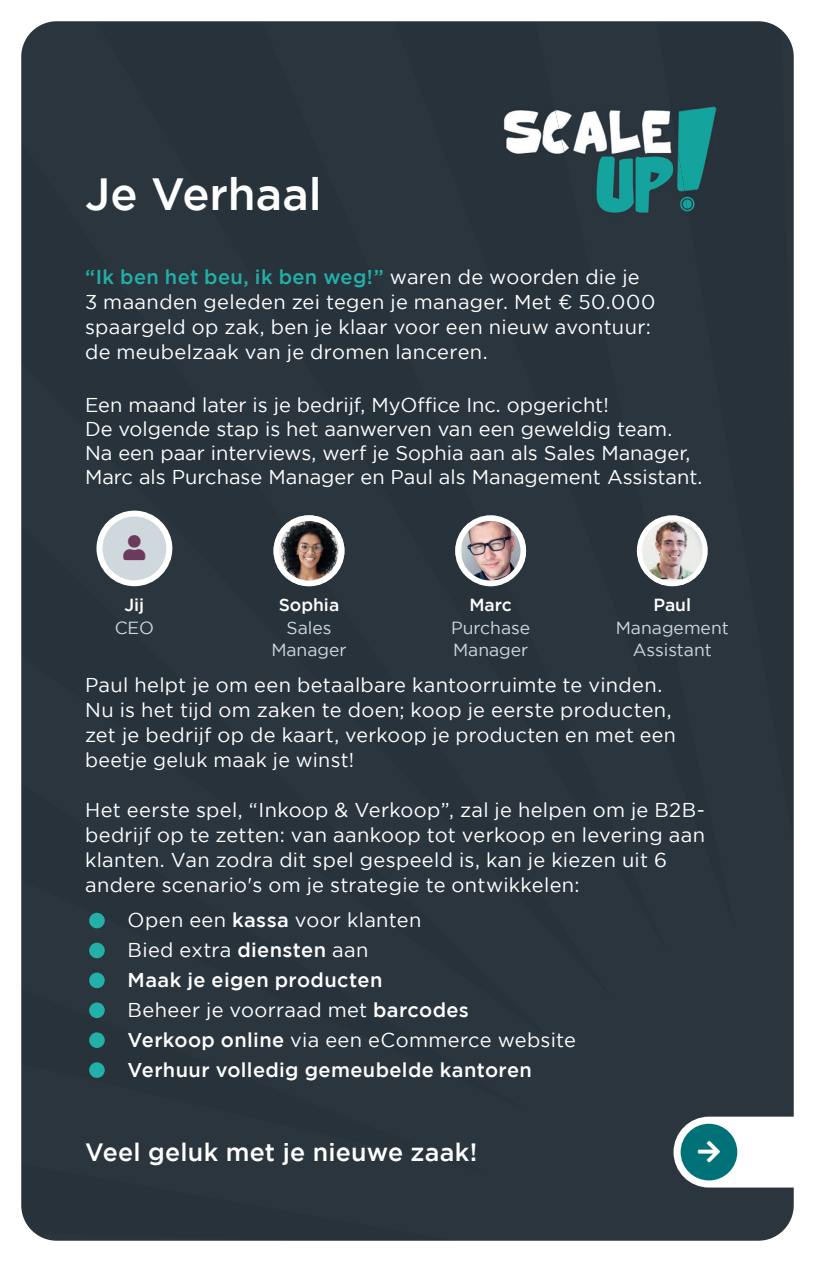
<style>
.page{position:relative;width:815px;height:1262px;background:#fff}
.page>*{position:absolute;margin:0;border:0;box-sizing:border-box;transform-origin:0 0}
.t1{font:500 45px "Gotham";color:#fff}
.t2{font:500 25px "Gotham";letter-spacing:.01em;color:#fff}
.t3{font:20px/25px "Gotham";letter-spacing:.015em;color:#fff}
.t4{font:500 20px/30px "Gotham";letter-spacing:.02em;color:#fff}
.t5{font:17.5px/22.5px "Gotham";color:#cfd8dd;text-align:center}
.t6{font:500 17.5px "Gotham";color:#fff}
.s1{font-weight:500;color:#22b0a9}
.s2{font-weight:400}
</style>
<div class="page">
<div style="left:21px;top:21px;width:773px;height:1220px;background:#2b353e"></div>
<svg style="left:123px;top:535px;width:22px;height:25px"></svg>
<svg style="left:673px;top:1116px;width:121px;height:71px"></svg>
<h1 class="t1" style="left:85px;top:169px;width:238px">Je Verhaal</h1>
<p class="t3" style="left:85px;top:264px;width:572px"><span class="s1">“Ik ben het beu, ik ben weg!”</span> waren de woorden die je 3 maanden geleden zei tegen je manager. Met ¤ 50.000 spaargeld op zak, ben je klaar voor een nieuw avontuur: de meubelzaak van je dromen lanceren.</p>
<p class="t3" style="left:85px;top:392px;width:619px;line-height:24px">Een maand later is je bedrijf, MyOffice Inc. opgericht!<br>De volgende stap is het aanwerven van een geweldig team.<br>Na een paar interviews, werf je Sophia aan als Sales Manager, Marc als Purchase Manager en Paul als Management Assistant.</p>
<p class="t6" style="left:125px;top:595px;width:21px">Jij</p>
<p class="t5" style="left:115px;top:616px;width:41px">CEO</p>
<p class="t6" style="left:279px;top:595px;width:62px">Sophia</p>
<p class="t5" style="left:271px;top:616px;width:77px">Sales<br>Manager</p>
<p class="t6" style="left:469px;top:595px;width:44px">Marc</p>
<p class="t5" style="left:451px;top:616px;width:81px;text-align:left">Purchase<br>Manager</p>
<p class="t6" style="left:653px;top:595px;width:39px">Paul</p>
<p class="t5" style="left:616px;top:616px;width:115px">Management<br>Assistant</p>
<p class="t3" style="left:85px;top:672px;width:592px">Paul helpt je om een betaalbare kantoorruimte te vinden.<br>Nu is het tijd om zaken te doen; koop je eerste producten, zet je bedrijf op de kaart, verkoop je producten en met een beetje geluk maak je winst!</p>
<p class="t3" style="left:85px;top:797px;width:622px">Het eerste spel, “Inkoop &amp; Verkoop”, zal je helpen om je B2B&shy;bedrijf op te zetten: van aankoop tot verkoop en levering aan klanten. Van zodra dit spel gespeeld is, kan je kiezen uit 6 andere scenario's om je strategie te ontwikkelen:</p>
<p class="t4" style="left:128px;top:904px;width:450px"><span class="s2">Open een</span> kassa <span class="s2">voor klanten<br>Bied extra</span> diensten <span class="s2">aan<br></span>Maak je eigen producten<br><span class="s2">Beheer je voorraad met</span> barcodes<br>Verkoop online <span class="s2">via een eCommerce website<br></span>Verhuur volledig gemeubelde kantoren</p>
<p class="t2" style="left:85px;top:1138px;width:394px">Veel geluk met je nieuwe zaak!</p>
</div>
